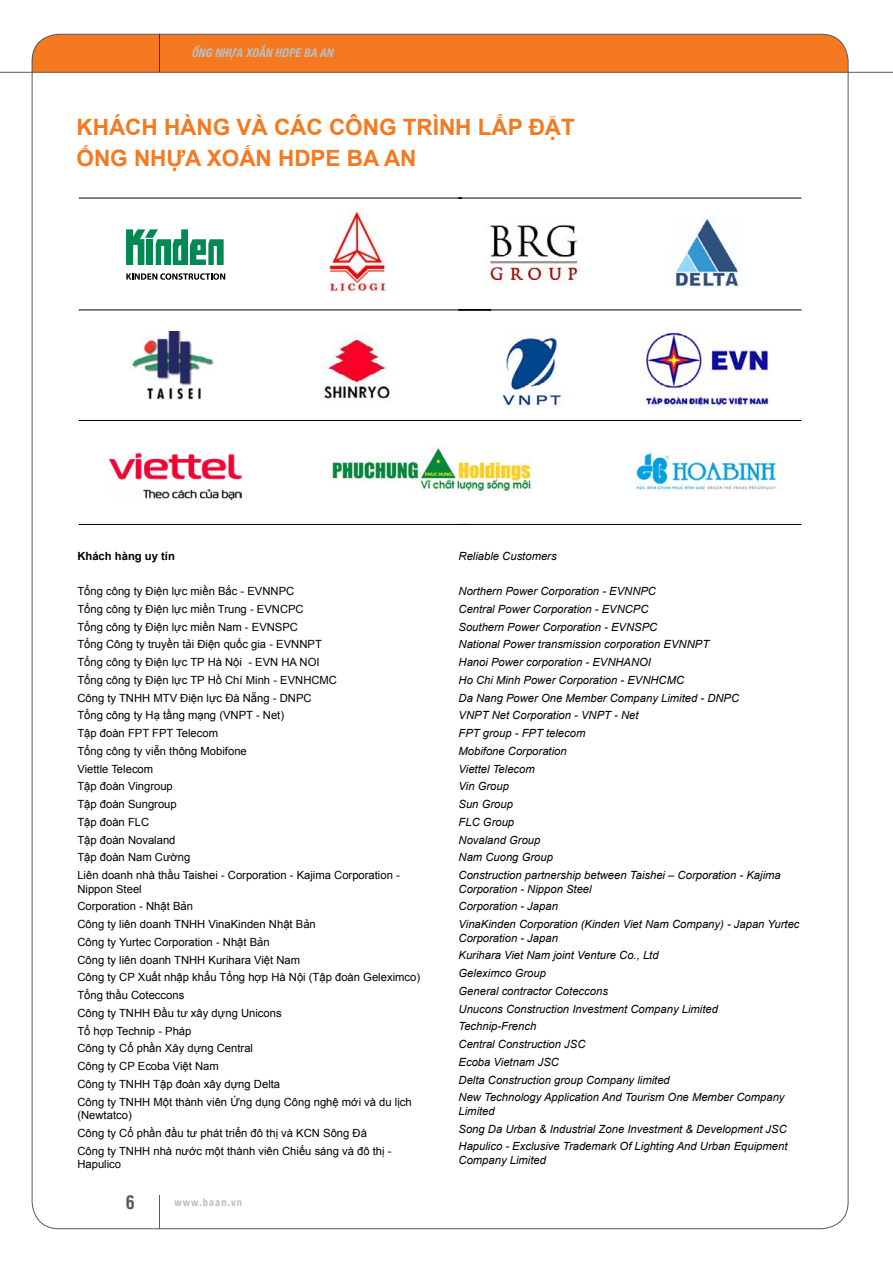
<style>
.page{position:relative;width:893px;height:1263px;background:#fff}
.page>*{position:absolute;margin:0;border:0;box-sizing:border-box;transform-origin:0 0}
.t1{font:700 22.5px "Arial";color:#f47920}
.t2{font:700 18px "VNI Helve Condense";color:#58595b}
.t3{font:italic 700 condensed 12px "Helvetica Vn";color:#bcbec0}
.t4{font:italic 11.25px/13.5px "Arial";color:#000}
.t5{font:11.25px/13.5px "Arial";color:#000}
.t6{font:700 11.25px "Arial";color:#000}
.t7{font:700 condensed 10.5px "Helvetica Vn";letter-spacing:.1em;color:#bcbec0}
</style>
<div class="page">
<div style="left:32px;top:34px;width:816px;height:38px;background:#f47920"></div>
<hr style="left:0;top:72px;width:893px;height:1px;background:#58595b">
<hr style="left:159px;top:34px;width:1px;height:38px;background:#58595b">
<hr style="left:159px;top:1195px;width:1px;height:34px;background:#58595b">
<svg style="left:126px;top:273px;width:99px;height:7px"></svg>
<svg style="left:126px;top:229px;width:98px;height:36px"></svg>
<img style="left:131px;top:331px;width:83px;height:69px">
<hr style="left:79px;top:198px;width:383px;height:1px;background:#000">
<hr style="left:79px;top:310px;width:412px;height:1px;background:#000">
<hr style="left:79px;top:420px;width:389px;height:1px;background:#000">
<hr style="left:79px;top:524px;width:390px;height:1px;background:#000">
<hr style="left:458px;top:198px;width:343px;height:1px;background:#000">
<hr style="left:458px;top:310px;width:343px;height:1px;background:#000">
<hr style="left:458px;top:420px;width:343px;height:1px;background:#000">
<hr style="left:458px;top:524px;width:343px;height:1px;background:#000">
<img style="left:323px;top:335px;width:69px;height:64px">
<img style="left:325px;top:211px;width:65px;height:81px">
<img style="left:487px;top:224px;width:95px;height:62px">
<img style="left:330px;top:445px;width:203px;height:48px">
<img style="left:498px;top:336px;width:66px;height:71px">
<img style="left:671px;top:216px;width:70px;height:72px">
<img style="left:108px;top:453px;width:134px;height:46px">
<img style="left:635px;top:451px;width:144px;height:40px">
<img style="left:643px;top:331px;width:127px;height:76px">
<p class="t3" style="left:192px;top:45px;width:143px">ỐNG NHỰA XOẮN HDPE BA AN</p>
<p class="t1" style="left:77px;top:112px;width:500px">KHÁCH HÀNG VÀ CÁC CÔNG TRÌNH LẮP ĐẶT</p>
<p class="t1" style="left:77px;top:144px;width:341px">ỐNG NHỰA XOẮN HDPE BA AN</p>
<p class="t6" style="left:77px;top:548px;width:99px">Khách hàng uy tín</p>
<p class="t5" style="left:77px;top:584px;width:218px">Tổng công ty Điện lực miền Bắc - EVNNPC</p>
<p class="t5" style="left:77px;top:602px;width:228px">Tổng công ty Điện lực miền Trung - EVNCPC</p>
<p class="t5" style="left:77px;top:620px;width:222px">Tổng công ty Điện lực miền Nam - EVNSPC</p>
<p class="t5" style="left:77px;top:638px;width:246px">Tổng Công ty truyền tải Điện quốc gia - EVNNPT</p>
<p class="t5" style="left:77px;top:655px;width:244px">Tổng công ty Điện lực TP Hà Nội - EVN HA NOI</p>
<p class="t5" style="left:77px;top:673px;width:261px">Tổng công ty Điện lực TP Hồ Chí Minh - EVNHCMC</p>
<p class="t5" style="left:77px;top:691px;width:236px">Công ty TNHH MTV Điện lực Đà Nẵng - DNPC</p>
<p class="t5" style="left:77px;top:709px;width:208px">Tổng công ty Hạ tầng mạng (VNPT - Net)</p>
<p class="t5" style="left:77px;top:726px;width:142px">Tập đoàn FPT FPT Telecom</p>
<p class="t5" style="left:77px;top:744px;width:171px">Tổng công ty viễn thông Mobifone</p>
<p class="t5" style="left:77px;top:762px;width:77px">Viettle Telecom</p>
<p class="t5" style="left:77px;top:780px;width:97px">Tập đoàn Vingroup</p>
<p class="t5" style="left:77px;top:797px;width:101px">Tập đoàn Sungroup</p>
<p class="t5" style="left:77px;top:815px;width:73px">Tập đoàn FLC</p>
<p class="t5" style="left:77px;top:833px;width:100px">Tập đoàn Novaland</p>
<p class="t5" style="left:77px;top:851px;width:115px">Tập đoàn Nam Cường</p>
<p class="t5" style="left:77px;top:868px;width:324px">Liên doanh nhà thầu Taishei - Corporation - Kajima Corporation -<br>Nippon Steel</p>
<p class="t5" style="left:77px;top:900px;width:117px">Corporation - Nhật Bản</p>
<p class="t5" style="left:77px;top:917px;width:240px">Công ty liên doanh TNHH VinaKinden Nhật Bản</p>
<p class="t5" style="left:77px;top:935px;width:194px">Công ty Yurtec Corporation - Nhật Bản</p>
<p class="t5" style="left:77px;top:953px;width:224px">Công ty liên doanh TNHH Kurihara Việt Nam</p>
<p class="t5" style="left:77px;top:971px;width:344px">Công ty CP Xuất nhập khẩu Tổng hợp Hà Nội (Tập đoàn Geleximco)</p>
<p class="t5" style="left:77px;top:988px;width:108px">Tổng thầu Coteccons</p>
<p class="t5" style="left:77px;top:1006px;width:206px">Công ty TNHH Đầu tư xây dựng Unicons</p>
<p class="t5" style="left:77px;top:1024px;width:116px">Tổ hợp Technip - Pháp</p>
<p class="t5" style="left:77px;top:1042px;width:177px">Công ty Cổ phần Xây dựng Central</p>
<p class="t5" style="left:77px;top:1060px;width:143px">Công ty CP Ecoba Việt Nam</p>
<p class="t5" style="left:77px;top:1077px;width:204px">Công ty TNHH Tập đoàn xây dựng Delta</p>
<p class="t5" style="left:77px;top:1095px;width:336px">Công ty TNHH Một thành viên Ứng dụng Công nghệ mới và du lịch (Newtatco)</p>
<p class="t5" style="left:77px;top:1126px;width:291px">Công ty Cổ phần đầu tư phát triển đô thị và KCN Sông Đà</p>
<p class="t5" style="left:77px;top:1144px;width:316px">Công ty TNHH nhà nước một thành viên Chiếu sáng và đô thị -<br>Hapulico</p>
<h2 class="t2" style="left:126px;top:1188px;width:11px">6</h2>
<p class="t7" style="left:174px;top:1194px;width:69px">www.baan.vn</p>
<p class="t4" style="left:459px;top:549px;width:100px">Reliable Customers</p>
<p class="t4" style="left:459px;top:584px;width:199px">Northern Power Corporation - EVNNPC</p>
<p class="t4" style="left:459px;top:602px;width:192px">Central Power Corporation - EVNCPC</p>
<p class="t4" style="left:459px;top:620px;width:200px">Southern Power Corporation - EVNSPC</p>
<p class="t4" style="left:459px;top:638px;width:252px">National Power transmission corporation EVNNPT</p>
<p class="t4" style="left:459px;top:656px;width:194px">Hanoi Power corporation - EVNHANOI</p>
<p class="t4" style="left:459px;top:673px;width:227px">Ho Chi Minh Power Corporation - EVNHCMC</p>
<p class="t4" style="left:459px;top:691px;width:282px">Da Nang Power One Member Company Limited - DNPC</p>
<p class="t4" style="left:459px;top:709px;width:182px">VNPT Net Corporation - VNPT - Net</p>
<p class="t4" style="left:459px;top:727px;width:128px">FPT group - FPT telecom</p>
<p class="t4" style="left:459px;top:744px;width:110px">Mobifone Corporation</p>
<p class="t4" style="left:459px;top:762px;width:78px">Viettel Telecom</p>
<p class="t4" style="left:459px;top:780px;width:52px">Vin Group</p>
<p class="t4" style="left:459px;top:798px;width:56px">Sun Group</p>
<p class="t4" style="left:459px;top:815px;width:57px">FLC Group</p>
<p class="t4" style="left:459px;top:833px;width:83px">Novaland Group</p>
<p class="t4" style="left:459px;top:851px;width:96px">Nam Cuong Group</p>
<p class="t4" style="left:459px;top:869px;width:324px">Construction partnership between Taishei – Corporation - Kajima<br>Corporation - Nippon Steel</p>
<p class="t4" style="left:459px;top:900px;width:101px">Corporation - Japan</p>
<p class="t4" style="left:459px;top:918px;width:343px">VinaKinden Corporation (Kinden Viet Nam Company) - Japan Yurtec<br>Corporation - Japan</p>
<p class="t4" style="left:459px;top:949px;width:202px">Kurihara Viet Nam joint Venture Co., Ltd</p>
<p class="t4" style="left:459px;top:967px;width:89px">Geleximco Group</p>
<p class="t4" style="left:459px;top:984px;width:151px">General contractor Coteccons</p>
<p class="t4" style="left:459px;top:1002px;width:261px">Unucons Construction Investment Company Limited</p>
<p class="t4" style="left:459px;top:1020px;width:79px">Technip-French</p>
<p class="t4" style="left:459px;top:1038px;width:128px">Central Construction JSC</p>
<p class="t4" style="left:459px;top:1055px;width:102px">Ecoba Vietnam JSC</p>
<p class="t4" style="left:459px;top:1073px;width:213px">Delta Construction group Company limited</p>
<p class="t4" style="left:459px;top:1091px;width:327px">New Technology Application And Tourism One Member Company<br>Limited</p>
<p class="t4" style="left:459px;top:1122px;width:330px">Song Da Urban &amp; Industrial Zone Investment &amp; Development JSC</p>
<p class="t4" style="left:459px;top:1140px;width:330px">Hapulico - Exclusive Trademark Of Lighting And Urban Equipment<br>Company Limited</p>
</div>
